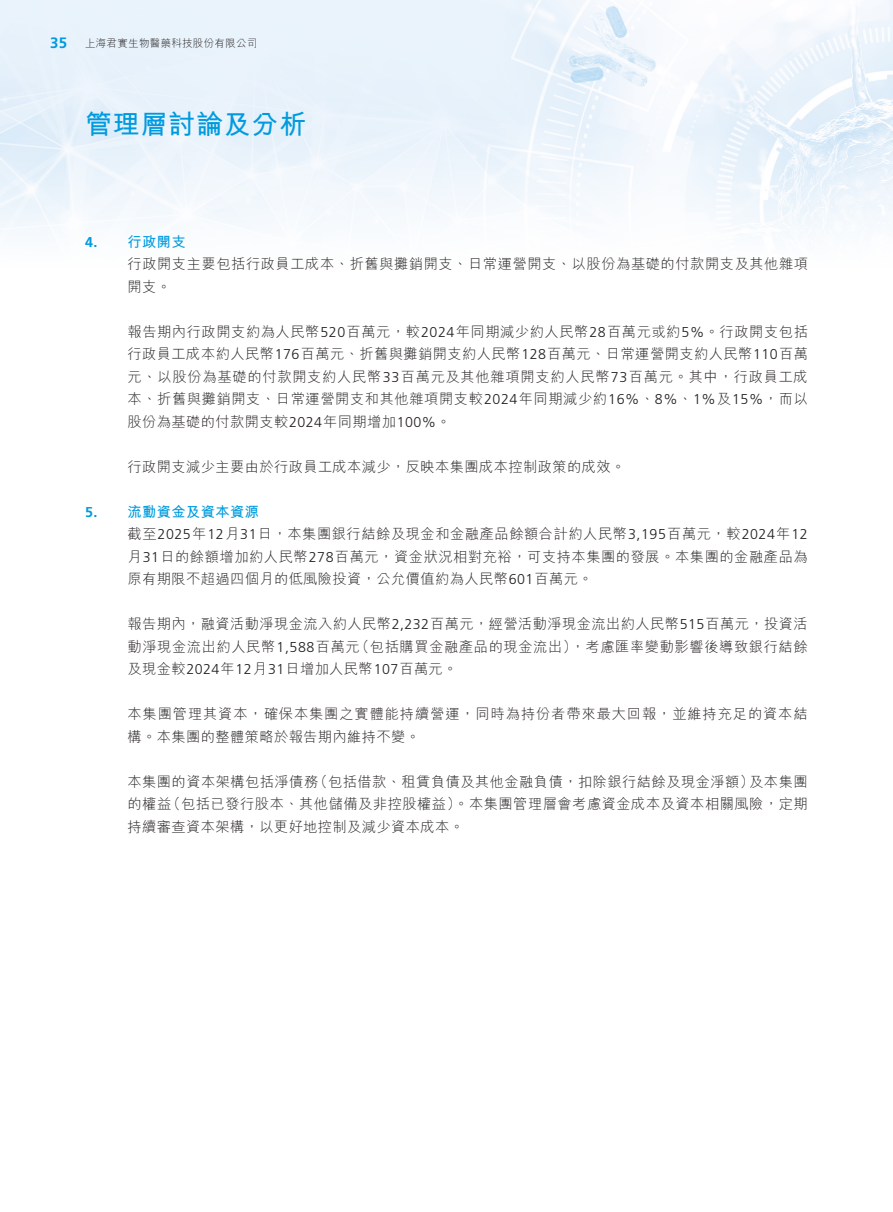
<style>
.page{position:relative;width:893px;height:1212px;background:#fff}
.page>*{position:absolute;margin:0;border:0;box-sizing:border-box;transform-origin:0 0}
.t1{font:700 27px "M Hei HK";letter-spacing:.03em;color:#009bde}
.t2{font:700 15px "Frutiger LT Std";color:#009bde}
.t3{font:300 14.25px/22.5px "M Hei HK";letter-spacing:.035em;color:#231f20}
.t4{font:300 14.25px/22.5px "M Hei HK";letter-spacing:.06em;color:#231f20}
.t5{font:700 14.25px "M Hei HK";letter-spacing:.03em;color:#009bde}
.t6{font:700 14.25px "Frutiger LT Std";color:#009bde}
.t7{font:300 10.5px "M Hei HK";letter-spacing:.03em;color:#231f20}
.s1{font-family:"Frutiger LT Std"}
</style>
<div class="page">
<img style="left:0;top:0;width:893px;height:237px">
<p class="t2" style="left:50px;top:34px;width:19px">35</p>
<p class="t7" style="left:85px;top:37px;width:174px">上海君實生物醫藥科技股份有限公司</p>
<h1 class="t1" style="left:85px;top:104px;width:223px">管理層討論及分析</h1>
<p class="t6" style="left:85px;top:233px;width:14px">4.</p>
<p class="t6" style="left:85px;top:503px;width:14px">5.</p>
<p class="t5" style="left:128px;top:231px;width:60px">行政開支</p>
<p class="t3" style="left:128px;top:252px;width:682px">行政開支主要包括行政員工成本、折舊與攤銷開支、日常運營開支、以股份為基礎的付款開支及其他雜項開支。</p>
<p class="t3" style="left:128px;top:320px;width:682px;text-align:justify">報告期內行政開支約為人民幣<span class="s1">520</span>百萬元，較<span class="s1">2024</span>年同期減少約人民幣<span class="s1">28</span>百萬元或約<span class="s1">5%</span>。行政開支包括行政員工成本約人民幣<span class="s1">176</span>百萬元、折舊與攤銷開支約人民幣<span class="s1">128</span>百萬元、日常運營開支約人民幣<span class="s1">110</span>百萬元、以股份為基礎的付款開支約人民幣<span class="s1">33</span>百萬元及其他雜項開支約人民幣<span class="s1">73</span>百萬元。其中，行政員工成本、折舊與攤銷開支、日常運營開支和其他雜項開支較<span class="s1">2024</span>年同期減少約<span class="s1">16%</span>、<span class="s1">8%</span>、<span class="s1">1%</span>及<span class="s1">15%</span>，而以股份為基礎的付款開支較<span class="s1">2024</span>年同期增加<span class="s1">100%</span>。</p>
<p class="t3" style="left:128px;top:455px;width:499px">行政開支減少主要由於行政員工成本減少，反映本集團成本控制政策的成效。</p>
<p class="t5" style="left:128px;top:501px;width:133px">流動資金及資本資源</p>
<p class="t3" style="left:128px;top:522px;width:682px;text-align:justify">截至<span class="s1">2025</span>年<span class="s1">12</span>月<span class="s1">31</span>日，本集團銀行結餘及現金和金融產品餘額合計約人民幣<span class="s1">3,195</span>百萬元，較<span class="s1">2024</span>年<span class="s1">12</span>月<span class="s1">31</span>日的餘額增加約人民幣<span class="s1">278</span>百萬元，資金狀況相對充裕，可支持本集團的發展。本集團的金融產品為原有期限不超過四個月的低風險投資，公允價值約為人民幣<span class="s1">601</span>百萬元。</p>
<p class="t3" style="left:128px;top:612px;width:682px;text-align:right">報告期內，融資活動淨現金流入約人民幣<span class="s1">2,232</span>百萬元，經營活動淨現金流出約人民幣<span class="s1">515</span>百萬元，投資活（包括購買金融產品的現金流出，）考慮匯率變動影響後導致銀行結餘</p>
<p class="t3" style="left:127px;top:635px;width:332px">動淨現金流出約人民幣<span class="s1">1,588</span>百萬元<br>及現金較<span class="s1">2024</span>年<span class="s1">12</span>月<span class="s1">31</span>日增加人民幣<span class="s1">107</span>百萬元。</p>
<p class="t4" style="left:128px;top:702px;width:682px">本集團管理其資本，確保本集團之實體能持續營運，同時為持份者帶來最大回報，並維持充足的資本結構。本集團的整體策略於報告期內維持不變。</p>
<p class="t3" style="left:749px;top:770px;width:60px">及本集團</p>
<p class="t3" style="left:313px;top:770px;width:442px">（包括借款、租賃負債及其他金融負債，扣除銀行結餘及現金淨額）</p>
<p class="t3" style="left:166px;top:770px;width:643px;text-indent:-39px">本集團的資本架構包括淨債務<br>（包括已發行股本、其他儲備及非控股權益）。本集團管理層會考慮資金成本及資本相關風險，定期</p>
<p class="t3" style="left:128px;top:792px;width:338px">的權益<br>持續審查資本架構，以更好地控制及減少資本成本。</p>
</div>
